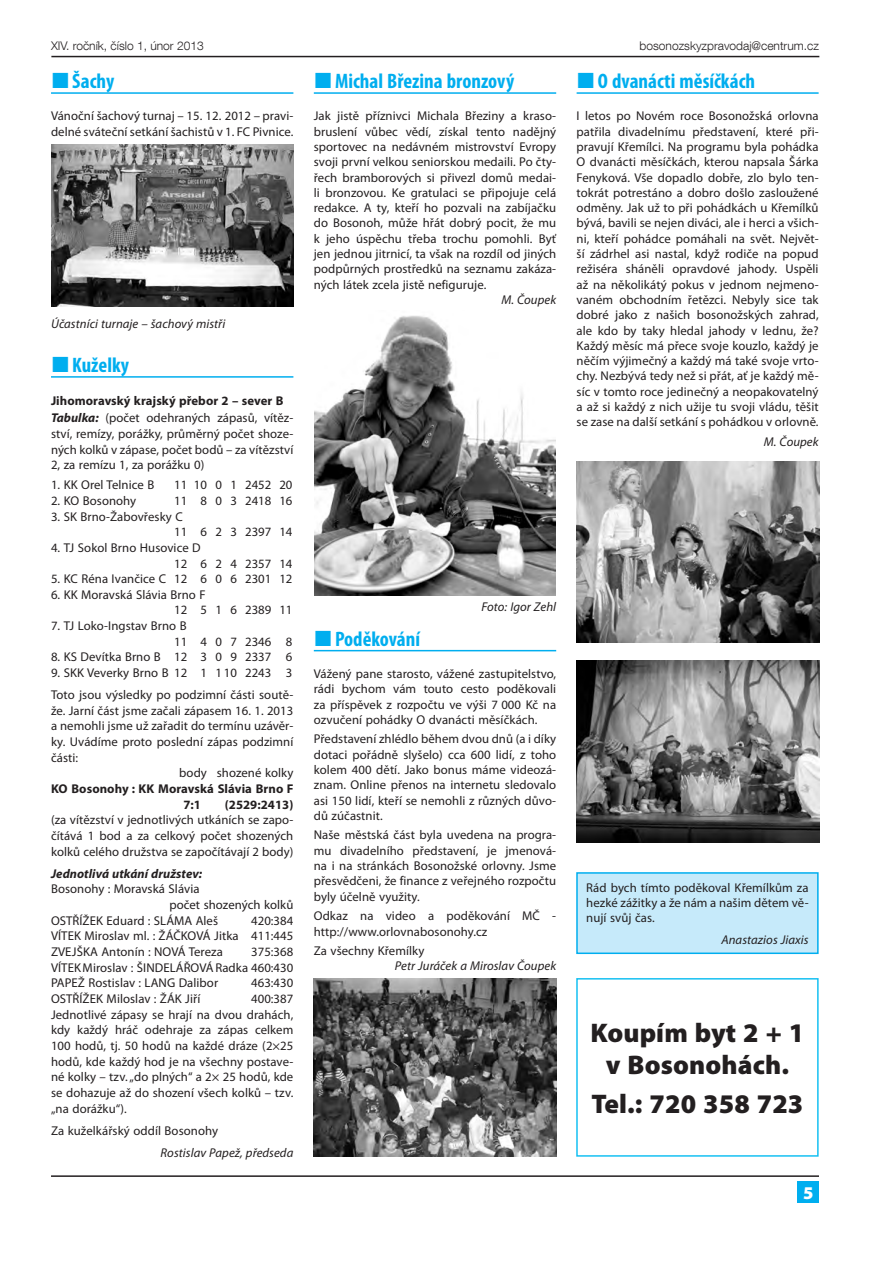
<style>
.page{position:relative;width:893px;height:1263px;background:#fff}
.page>*{position:absolute;margin:0;border:0;box-sizing:border-box;transform-origin:0 0}
.text{font:900 27px/32.4px "Myriad Pro";letter-spacing:.005em;color:#231f20;text-align:center}
.t1{font:700 condensed 21px "Myriad Pro";color:#00aeef}
.t2{font:900 18px "Myriad Pro";color:#fff}
.text-2{font:12.75px/15.3px "Myriad Pro";letter-spacing:.005em;color:#231f20;text-align:justify}
.text-3{font:italic 12.75px "Myriad Pro";letter-spacing:.005em;color:#231f20}
.text-4{font:700 12.75px/15.6px "Myriad Pro";letter-spacing:.005em;color:#231f20}
.text-5{font:italic 700 12.75px "Myriad Pro";letter-spacing:.005em;color:#231f20}
.t3{font:300 12px "Helvetica Neue LT Com";color:#231f20}
.s1{font-weight:700;font-style:italic}
</style>
<div class="page">
<hr style="left:51px;top:56px;width:768px;height:1px;background:#231f20">
<hr style="left:51px;top:1175px;width:768px;height:2px;background:#231f20">
<div style="left:798px;top:1181px;width:21px;height:21px;background:#00aeef"></div>
<hr style="left:51px;top:92px;width:242px;height:2px;background:#00aeef">
<img style="left:51px;top:145px;width:242px;height:161px">
<hr style="left:51px;top:376px;width:242px;height:2px;background:#00aeef">
<hr style="left:577px;top:92px;width:242px;height:2px;background:#00aeef">
<img style="left:577px;top:461px;width:242px;height:182px">
<img style="left:577px;top:660px;width:242px;height:182px">
<hr style="left:314px;top:650px;width:242px;height:1px;background:#00aeef">
<hr style="left:314px;top:92px;width:242px;height:2px;background:#00aeef">
<img style="left:314px;top:315px;width:242px;height:281px">
<div style="left:576px;top:978px;width:243px;height:179px;border:2px solid #15c0f2"></div>
<div style="left:577px;top:873px;width:241px;height:80px;background:#c6eafa"></div>
<div style="left:576px;top:872px;width:243px;height:82px;border:2px solid #00aeef"></div>
<img style="left:314px;top:978px;width:242px;height:178px">
<p class="t3" style="left:51px;top:39px;width:154px">XIV. ročník, číslo 1, únor 2013</p>
<p class="t3" style="left:640px;top:39px;width:181px">bosonozskyzpravodaj@centrum.cz</p>
<p class="t1" style="left:72px;top:68px;width:43px">Šachy</p>
<p class="text-2" style="left:51px;top:108px;width:244px">Vánoční šachový turnaj – 15. 12. 2012 – pravi&shy;delné sváteční setkání šachistů v 1. FC Pivnice.</p>
<p class="text-3" style="left:51px;top:316px;width:176px">Účastníci turnaje – šachový mistři</p>
<p class="t1" style="left:72px;top:352px;width:58px">Kuželky</p>
<p class="text-4" style="left:51px;top:392px;width:234px">Jihomoravský krajský přebor 2 – sever B</p>
<p class="text-2" style="left:51px;top:410px;width:244px"><span class="s1">Tabulka:</span> (počet odehraných zápasů, vítěz&shy;ství, remízy, porážky, průměrný počet shoze&shy;ných kolků v zápase, počet bodů – za vítězství 2, za remízu 1, za porážku 0)</p>
<p class="text-2" style="left:51px;top:477px;width:105px">1. KK Orel Telnice B</p>
<p class="text-2" style="left:174px;top:477px;width:120px">11 10 0 1 2452 20</p>
<p class="text-2" style="left:51px;top:493px;width:87px">2. KO Bosonohy</p>
<p class="text-2" style="left:174px;top:493px;width:120px">11 8 0 3 2418 16</p>
<p class="text-2" style="left:174px;top:508px;width:120px;text-indent:-123px">3. SK Brno-Žabovřesky C<br>11 6 2 3 2397 14</p>
<p class="text-2" style="left:174px;top:540px;width:120px;text-indent:-123px">4. TJ Sokol Brno Husovice D<br>12 6 2 4 2357 14</p>
<p class="text-2" style="left:51px;top:571px;width:243px">5. KC Réna Ivančice C 12 6 0 6 2301 12</p>
<p class="text-2" style="left:174px;top:586px;width:120px;text-indent:-123px">6. KK Moravská Slávia Brno F<br>12 5 1 6 2389 11</p>
<p class="text-2" style="left:174px;top:618px;width:120px;text-indent:-123px">7. TJ Loko-Ingstav Brno B<br>11 4072346 8</p>
<p class="text-2" style="left:51px;top:649px;width:243px">8. KS Devítka Brno B 12 3 0 9 2337 6</p>
<p class="text-2" style="left:51px;top:665px;width:243px">9. SKK Veverky Brno B 12 1 1 10 2243 3</p>
<p class="text-2" style="left:51px;top:687px;width:244px">Toto jsou výsledky po podzimní části soutě&shy;že. Jarní část jsme začali zápasem 16. 1. 2013 a nemohli jsme už zařadit do termínu uzávěr&shy;ky. Uvádíme proto poslední zápas podzimní části:</p>
<p class="text-2" style="left:179px;top:765px;width:116px">body shozené kolky</p>
<p class="text-4" style="left:183px;top:780px;width:112px;text-indent:-132px">KO Bosonohy : KK Moravská Slávia Brno F<br>7:1</p>
<p class="text-4" style="left:225px;top:796px;width:70px">(2529:2413)</p>
<p class="text-2" style="left:51px;top:812px;width:244px">(za vítězství v jednotlivých utkáních se zapo&shy;čítává 1 bod a za celkový počet shozených kolků celého družstva se započítávají 2 body)</p>
<p class="text-5" style="left:51px;top:865px;width:153px">Jednotlivá utkání družstev:</p>
<p class="text-2" style="left:169px;top:881px;width:125px;text-indent:-118px">Bosonohy : Moravská Slávia<br>počet shozených kolků</p>
<p class="text-2" style="left:51px;top:912px;width:169px">OSTŘÍŽEK Eduard : SLÁMA Aleš</p>
<p class="text-2" style="left:251px;top:912px;width:44px">420:384</p>
<p class="text-2" style="left:51px;top:928px;width:244px">VÍTEK Miroslav ml. : ŽÁČKOVÁ Jitka 411:445</p>
<p class="text-2" style="left:51px;top:944px;width:173px">ZVEJŠKA Antonín : NOVÁ Tereza</p>
<p class="text-2" style="left:251px;top:944px;width:44px">375:368</p>
<p class="text-2" style="left:51px;top:959px;width:244px">VÍTEK Miroslav : ŠINDELÁŘOVÁ Radka 460:430</p>
<p class="text-2" style="left:51px;top:975px;width:169px">PAPEŽ Rostislav : LANG Dalibor</p>
<p class="text-2" style="left:251px;top:975px;width:44px">463:430</p>
<p class="text-2" style="left:51px;top:991px;width:151px">OSTŘÍŽEK Miloslav : ŽÁK Jiří</p>
<p class="text-2" style="left:251px;top:991px;width:44px">400:387</p>
<p class="text-2" style="left:51px;top:1006px;width:244px">Jednotlivé zápasy se hrají na dvou drahách, kdy každý hráč odehraje za zápas celkem 100 hodů, tj. 50 hodů na každé dráze (2×25 hodů, kde každý hod je na všechny postave&shy;né kolky – tzv. „do plných“ a 2× 25 hodů, kde se dohazuje až do shození všech kolků – tzv. „na dorážku“).</p>
<p class="text-2" style="left:51px;top:1122px;width:169px">Za kuželkářský oddíl Bosonohy</p>
<p class="text-3" style="left:161px;top:1144px;width:134px">Rostislav Papež, předseda</p>
<p class="t1" style="left:335px;top:68px;width:181px">Michal Březina bronzový</p>
<p class="text-2" style="left:314px;top:108px;width:244px">Jak jistě příznivci Michala Březiny a kraso&shy;bruslení vůbec vědí, získal tento nadějný sportovec na nedávném mistrovství Evropy svoji první velkou seniorskou medaili. Po čty&shy;řech bramborových si přivezl domů medai&shy;li bronzovou. Ke gratulaci se připojuje celá redakce. A ty, kteří ho pozvali na zabíjačku do Bosonoh, může hřát dobrý pocit, že mu k jeho úspěchu třeba trochu pomohli. Byť jen jednou jitrnicí, ta však na rozdíl od jiných podpůrných prostředků na seznamu zakáza&shy;ných látek zcela jistě nefiguruje.</p>
<p class="text-3" style="left:501px;top:292px;width:56px">M. Čoupek</p>
<p class="text-3" style="left:482px;top:599px;width:76px">Foto: Igor Zehl</p>
<p class="t1" style="left:335px;top:625px;width:86px">Poděkování</p>
<p class="text-2" style="left:314px;top:666px;width:244px">Vážený pane starosto, vážené zastupitelstvo, rádi bychom vám touto cesto poděkovali za příspěvek z rozpočtu ve výši 7 000 Kč na ozvučení pohádky O dvanácti měsíčkách.</p>
<p class="text-2" style="left:314px;top:731px;width:244px">Představení zhlédlo během dvou dnů (a i díky dotaci pořádně slyšelo) cca 600 lidí, z toho kolem 400 dětí. Jako bonus máme videozá&shy;znam. Online přenos na internetu sledovalo asi 150 lidí, kteří se nemohli z různých důvo&shy;dů zúčastnit.</p>
<p class="text-2" style="left:314px;top:827px;width:244px">Naše městská část byla uvedena na progra&shy;mu divadelního představení, je jmenová&shy;na i na stránkách Bosonožské orlovny. Jsme přesvědčeni, že finance z veřejného rozpočtu byly účelně využity.</p>
<p class="text-2" style="left:314px;top:908px;width:243px">Odkaz na video a poděkování MČ - http://www.orlovnabosonohy.cz</p>
<p class="text-2" style="left:314px;top:943px;width:112px">Za všechny Křemílky</p>
<p class="text-3" style="left:395px;top:958px;width:163px">Petr Juráček a Miroslav Čoupek</p>
<p class="t1" style="left:598px;top:68px;width:159px">O dvanácti měsíčkách</p>
<p class="text-2" style="left:577px;top:108px;width:244px">I letos po Novém roce Bosonožská orlovna patřila divadelnímu představení, které při&shy;pravují Křemílci. Na programu byla pohádka O dvanácti měsíčkách, kterou napsala Šárka Fenyková. Vše dopadlo dobře, zlo bylo ten&shy;tokrát potrestáno a dobro došlo zasloužené odměny. Jak už to při pohádkách u Křemílků bývá, bavili se nejen diváci, ale i herci a všich&shy;ni, kteří pohádce pomáhali na svět. Největ&shy;ší zádrhel asi nastal, když rodiče na popud režiséra sháněli opravdové jahody. Uspěli až na několikátý pokus v jednom nejmeno&shy;vaném obchodním řetězci. Nebyly sice tak dobré jako z našich bosonožských zahrad, ale kdo by taky hledal jahody v lednu, že?<br>Každý měsíc má přece svoje kouzlo, každý je něčím výjimečný a každý má také svoje vrto&shy;chy. Nezbývá tedy než si přát, ať je každý mě&shy;síc v tomto roce jedinečný a neopakovatelný a až si každý z nich užije tu svoji vládu, těšit se zase na další setkání s pohádkou v orlovně.</p>
<p class="text-3" style="left:764px;top:434px;width:56px">M. Čoupek</p>
<p class="text-2" style="left:586px;top:880px;width:224px">Rád bych tímto poděkoval Křemílkům za hezké zážitky a že nám a našim dětem vě&shy;nují svůj čas.</p>
<p class="text-3" style="left:721px;top:932px;width:89px">Anastazios Jiaxis</p>
<p class="text" style="left:590px;top:1017px;width:215px">Koupím byt 2 + 1 v Bosonohách.</p>
<p class="text" style="left:591px;top:1088px;width:214px">Tel.: 720 358 723</p>
<h3 class="t2" style="left:803px;top:1182px;width:12px">5</h3>
</div>
